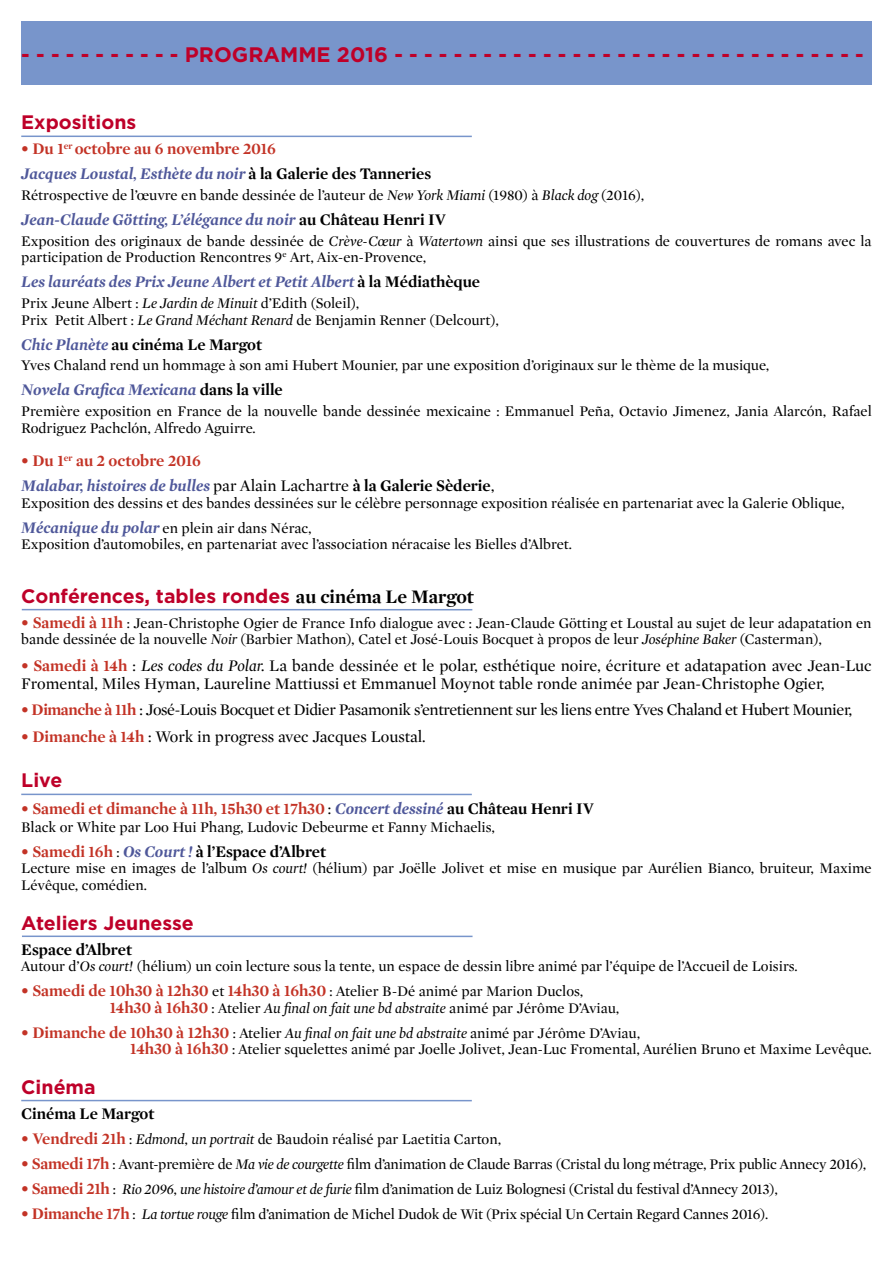
<style>
.page{position:relative;width:893px;height:1263px;background:#fff}
.page>*{position:absolute;margin:0;border:0;box-sizing:border-box;transform-origin:0 0}
.t1{font:700 21px "Gotham";color:#be0029}
.t2{font:700 19.5px "Gotham";color:#be0029}
.t3{font:italic 700 16.5px "Mercury Display";color:#4f589a}
.t4{font:16.5px/18px "Mercury Display";color:#000}
.t5{font:700 16.5px "Mercury Display";color:#c33326}
.t6{font:16.5px "Mercury Display";letter-spacing:-.025em;color:#000}
.t7{font:700 16.5px "Mercury Display";color:#000}
.t8{font:15px/16.5px "Mercury Display";color:#000}
.s1{font-style:normal;color:#000}
.s2{font-style:italic}
.s3{font-style:italic;color:#4f589a}
.s4{font-weight:400;font-style:normal;color:#000}
.s5{font-weight:700;font-style:italic;font-size:16.5px;color:#4f589a}
.s6{font-family:"Mercury Display";color:#000}
.s7{font-weight:700;font-size:16.5px;color:#c33326}
.s8{font-weight:700;color:#c33326}
.s9{font-weight:400;color:#000}
.s10{color:#000}
.s11{color:#c33326}
.s12{font-weight:400;font-size:15px}
</style>
<div class="page">
<div style="left:21px;top:21px;width:851px;height:64px;background:#7895cb"></div>
<hr style="left:22px;top:609px;width:450px;height:1px;background:#7895cb">
<hr style="left:21px;top:794px;width:451px;height:1px;background:#7895cb">
<hr style="left:22px;top:935px;width:450px;height:2px;background:#7895cb">
<hr style="left:21px;top:136px;width:451px;height:1px;background:#7895cb">
<hr style="left:21px;top:1100px;width:451px;height:1px;background:#7895cb">
<p class="t1" style="left:21px;top:42px;width:844px">- - - - - - - - - - - PROGRAMME 2016 - - - - - - - - - - - - - - - - - - - - - - - - - - - - - - - -</p>
<p class="t2" style="left:21px;top:111px;width:117px">Expositions</p>
<p class="t5" style="left:21px;top:139px;width:256px">• Du 1<sup>er</sup> octobre au 6 novembre 2016</p>
<p class="t3" style="left:21px;top:164px;width:412px">Jacques Loustal, Esthète du noir <span class="s1">à la Galerie des Tanneries</span></p>
<p class="t8" style="left:21px;top:187px;width:625px">Rétrospective de l’œuvre en bande dessinée de l’auteur de <span class="s2">New York Miami</span> (1980) à <span class="s2">Black dog</span> (2016),</p>
<p class="t3" style="left:21px;top:210px;width:426px">Jean-Claude Götting, L’élégance du noir <span class="s1">au Château Henri IV</span></p>
<p class="t8" style="left:21px;top:233px;width:852px">Exposition des originaux de bande dessinée de <span class="s2">Crève-Cœur</span> à <span class="s2">Watertown</span> ainsi que ses illustrations de couvertures de romans avec la participation de Production Rencontres 9<sup>e</sup> Art, Aix-en-Provence,</p>
<p class="t3" style="left:21px;top:272px;width:460px">Les lauréats des Prix Jeune Albert et Petit Albert <span class="s1">à la Médiathèque</span></p>
<p class="t8" style="left:21px;top:295px;width:340px">Prix Jeune Albert : <span class="s2">Le Jardin de Minuit</span> d’Edith (Soleil),</p>
<p class="t8" style="left:21px;top:312px;width:479px">Prix Petit Albert : <span class="s2">Le Grand Méchant Renard</span> de Benjamin Renner (Delcourt),</p>
<p class="t7" style="left:21px;top:335px;width:242px"><span class="s3">Chic Planète</span> au cinéma Le Margot</p>
<p class="t8" style="left:21px;top:357px;width:750px">Yves Chaland rend un hommage à son ami Hubert Mounier, par une exposition d’originaux sur le thème de la musique,</p>
<p class="t3" style="left:21px;top:380px;width:263px">Novela Grafica Mexicana <span class="s1">dans la ville</span></p>
<p class="t8" style="left:21px;top:403px;width:852px">Première exposition en France de la nouvelle bande dessinée mexicaine : Emmanuel Peña, Octavio Jimenez, Jania Alarcón, Rafael<br>Rodriguez Pachclón, Alfredo Aguirre.</p>
<p class="t5" style="left:21px;top:451px;width:181px">• Du 1<sup>er</sup> au 2 octobre 2016</p>
<p class="t3" style="left:21px;top:476px;width:475px">Malabar, histoires de bulles <span class="s4">par Alain Lachartre</span> <span class="s1">à la Galerie Sèderie</span><span class="s4">,</span></p>
<p class="t8" style="left:21px;top:495px;width:825px">Exposition des dessins et des bandes dessinées sur le célèbre personnage exposition réalisée en partenariat avec la Galerie Oblique,</p>
<p class="t8" style="left:21px;top:520px;width:292px"><span class="s5">Mécanique du polar</span> en plein air dans Nérac,</p>
<p class="t8" style="left:21px;top:536px;width:552px">Exposition d’automobiles, en partenariat avec l’association néracaise les Bielles d’Albret.</p>
<p class="t2" style="left:21px;top:584px;width:454px">Conférences, tables rondes <span class="s6">au cinéma Le Margot</span></p>
<p class="t8" style="left:21px;top:615px;width:852px"><span class="s7">• Samedi à 11h</span> : Jean-Christophe Ogier de France Info dialogue avec : Jean-Claude Götting et Loustal au sujet de leur adapatation en bande dessinée de la nouvelle <span class="s2">Noir</span> (Barbier Mathon)<span class="s2">,</span> Catel et José-Louis Bocquet à propos de leur <span class="s2">Joséphine Baker</span> (Casterman),</p>
<p class="t4" style="left:21px;top:656px;width:852px"><span class="s8">• Samedi à 14h</span> : <span class="s2">Les codes du Polar.</span> La bande dessinée et le polar, esthétique noire, écriture et adatapation avec Jean-Luc<br>Fromental, Miles Hyman, Laureline Mattiussi et Emmanuel Moynot table ronde animée par Jean-Christophe Ogier,</p>
<p class="t6" style="left:21px;top:700px;width:832px"><span class="s8">• Dimanche à 11h</span> : José-Louis Bocquet et Didier Pasamonik s’entretiennent sur les liens entre Yves Chaland et Hubert Mounier,</p>
<p class="t4" style="left:21px;top:728px;width:406px"><span class="s8">• Dimanche à 14h</span> : Work in progress avec Jacques Loustal.</p>
<p class="t2" style="left:21px;top:769px;width:43px">Live</p>
<p class="t5" style="left:21px;top:799px;width:574px">• Samedi et dimanche à 11h, 15h30 et 17h30 <span class="s9">:</span> <span class="s3">Concert dessiné</span> <span class="s10">au Château Henri IV</span></p>
<p class="t8" style="left:21px;top:819px;width:475px">Black or White par Loo Hui Phang, Ludovic Debeurme et Fanny Michaelis,</p>
<p class="t7" style="left:21px;top:842px;width:306px"><span class="s11">• Samedi 16h</span> <span class="s12">:</span> <span class="s3">Os Court !</span> à l’Espace d’Albret</p>
<p class="t8" style="left:21px;top:860px;width:852px">Lecture mise en images de l’album <span class="s2">Os court!</span> (hélium) par Joëlle Jolivet et mise en musique par Aurélien Bianco, bruiteur, Maxime<br>Lévêque, comédien.</p>
<p class="t2" style="left:21px;top:912px;width:174px">Ateliers Jeunesse</p>
<p class="t7" style="left:21px;top:940px;width:112px">Espace d’Albret</p>
<p class="t8" style="left:21px;top:958px;width:778px">Autour d’<span class="s2">Os court!</span> (hélium) un coin lecture sous la tente, un espace de dessin libre animé par l’équipe de l’Accueil de Loisirs.</p>
<p class="t8" style="left:21px;top:983px;width:564px"><span class="s7">• Samedi de 10h30 à 12h30</span> et <span class="s7">14h30 à 16h30</span> : Atelier B-Dé animé par Marion Duclos,</p>
<p class="t8" style="left:110px;top:1000px;width:511px"><span class="s7">14h30 à 16h30</span> : Atelier <span class="s2">Au final on fait une bd abstraite</span> animé par Jérôme D’Aviau,</p>
<p class="t8" style="left:21px;top:1025px;width:620px"><span class="s7">• Dimanche de 10h30 à 12h30</span> : Atelier <span class="s2">Au final on fait une bd abstraite</span> animé par Jérôme D’Aviau,</p>
<p class="t8" style="left:130px;top:1041px;width:743px"><span class="s7">14h30 à 16h30</span> : Atelier squelettes animé par Joelle Jolivet, Jean-Luc Fromental, Aurélien Bruno et Maxime Levêque.</p>
<p class="t2" style="left:21px;top:1076px;width:76px">Cinéma</p>
<p class="t7" style="left:21px;top:1104px;width:135px">Cinéma Le Margot</p>
<p class="t8" style="left:21px;top:1131px;width:481px"><span class="s7">• Vendredi 21h</span> : <span class="s2">Edmond, un portrait</span> de Baudoin réalisé par Laetitia Carton,</p>
<p class="t8" style="left:21px;top:1156px;width:847px"><span class="s7">• Samedi 17h</span> : Avant-première de <span class="s2">Ma vie de courgette</span> film d’animation de Claude Barras (Cristal du long métrage, Prix public Annecy 2016),</p>
<p class="t8" style="left:21px;top:1181px;width:758px"><span class="s7">• Samedi 21h</span> : <span class="s2">Rio 2096, une histoire d’amour et de furie</span> film d’animation de Luiz Bolognesi (Cristal du festival d’Annecy 2013),</p>
<p class="t8" style="left:21px;top:1206px;width:748px"><span class="s7">• Dimanche 17h</span> : <span class="s2">La tortue rouge</span> film d’animation de Michel Dudok de Wit (Prix spécial Un Certain Regard Cannes 2016).</p>
</div>
